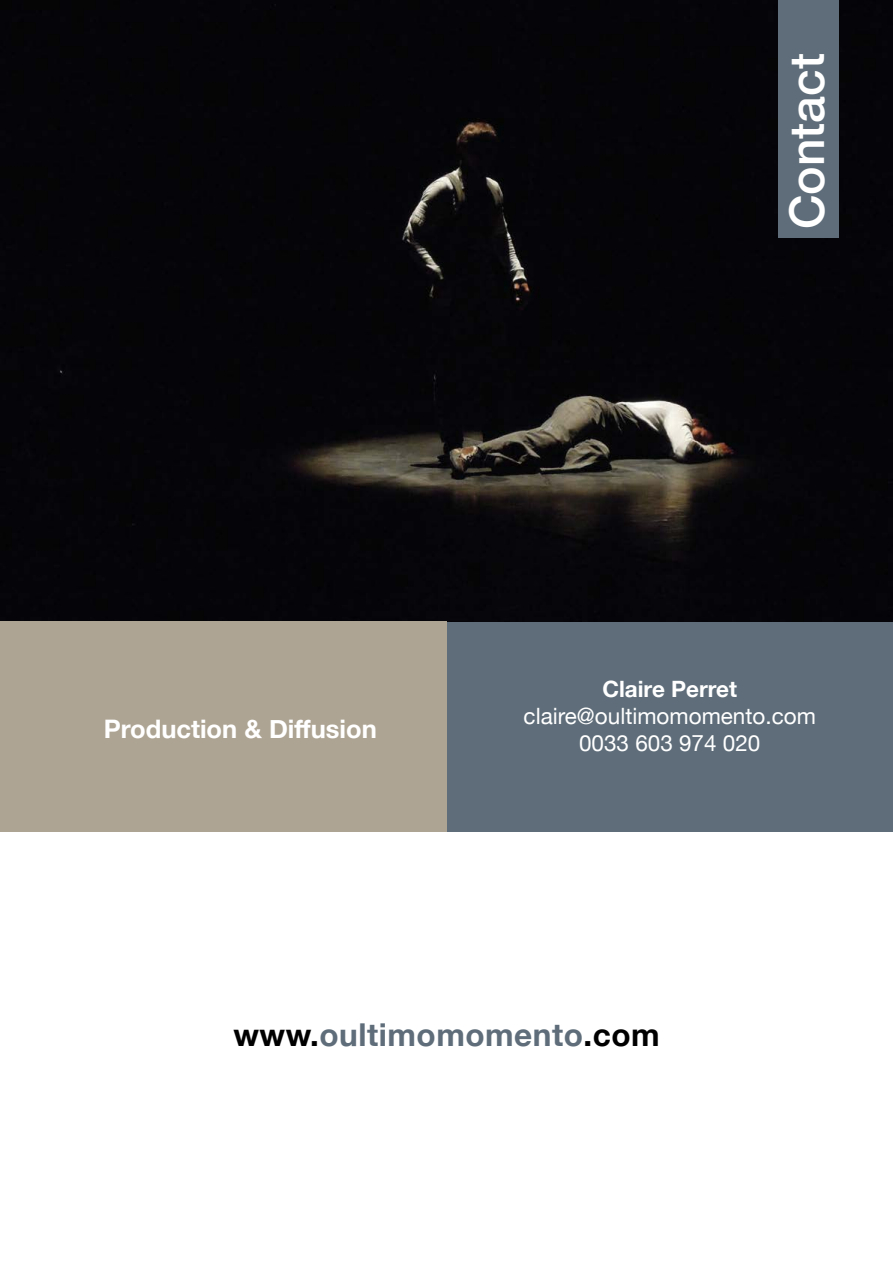
<style>
.page{position:relative;width:893px;height:1263px;background:#fff}
.page>*{position:absolute;margin:0;border:0;box-sizing:border-box;transform-origin:0 0}
.t1{font:500 48px "Helvetica Neue";color:#fff}
.t2{font:700 31.5px "Helvetica Neue";letter-spacing:.015em;color:#5e6d79}
.t3{font:700 25.5px "Helvetica Neue";color:#fff}
.t4{font:22.5px/27px "Helvetica Neue";color:#fff;text-align:center}
.t5{font:700 22.5px "Helvetica Neue";color:#fff}
.s1{color:#000}
</style>
<div class="page">
<div style="left:446px;top:621px;width:447px;height:211px;background:#5e6d79"></div>
<div style="left:0;top:0;width:893px;height:621px;background:#050409"></div>
<div style="left:0;top:621px;width:446px;height:211px;background:#aea493"></div>
<div style="left:778px;top:0;width:61px;height:238px;background:#5e6d79"></div>
<h1 class="t1" style="left:768px;top:229px;width:178px;rotate:-90deg">Contact</h1>
<p class="t3" style="left:104px;top:709px;width:275px">Production &amp; Diffusion</p>
<p class="t5" style="left:602px;top:672px;width:136px">Claire Perret</p>
<p class="t4" style="left:524px;top:704px;width:294px">claire@oultimomomento.com<br>0033 603 974 020</p>
<h2 class="t2" style="left:233px;top:1010px;width:428px"><span class="s1">www.</span>oultimomomento<span class="s1">.com</span></h2>
</div>
